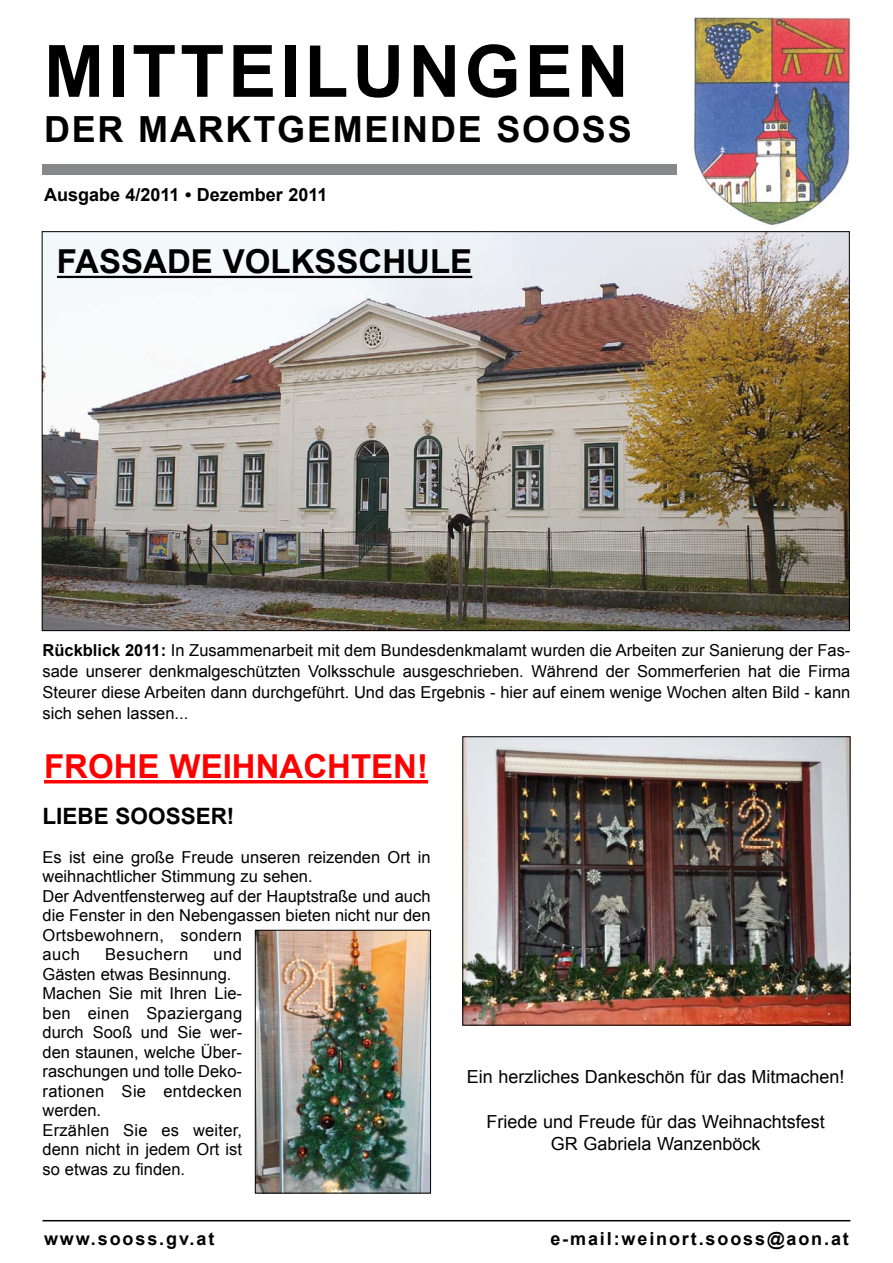
<style>
.page{position:relative;width:893px;height:1263px;background:#fff}
.page>*{position:absolute;margin:0;border:0;box-sizing:border-box;transform-origin:0 0}
.t1{font:700 72.15px "Arial";letter-spacing:.055em;color:#000}
.t2{font:700 36px "Arial";letter-spacing:.05em;color:#000}
.t3{font:700 33px "Arial";color:#000}
.t4{font:700 33px "Arial";color:#f00}
.t5{font:700 22.5px "Arial";color:#000}
.t6{font:18px/22.5px "Arial";color:#000;text-align:center}
.t7{font:700 18px "Arial";color:#000}
.t8{font:700 18px "Arial";letter-spacing:.105em;color:#000}
.t9{font:16.5px/19.5px "Arial";color:#000}
.t10{font:16.5px "Arial";letter-spacing:.035em;color:#000}
.s1{font-weight:700}
</style>
<div class="page">
<hr style="left:43px;top:1220px;width:807px;height:1px;background:#000">
<img style="left:693px;top:17px;width:159px;height:209px">
<div style="left:43px;top:164px;width:634px;height:11px;background:#87888a"></div>
<img style="left:44px;top:233px;width:804px;height:396px">
<hr style="left:57px;top:276px;width:415px;height:2px;background:#000">
<img style="left:464px;top:738px;width:384px;height:285px">
<div style="left:462px;top:736px;width:388px;height:289px;border:1px solid #000"></div>
<img style="left:257px;top:932px;width:172px;height:259px">
<div style="left:255px;top:930px;width:176px;height:263px;border:1px solid #000"></div>
<hr style="left:44px;top:780px;width:384px;height:3px;background:#f00">
<h1 class="t1" style="left:44px;top:24px;width:586px">Mitteilungen</h1>
<h2 class="t2" style="left:44px;top:105px;width:589px">der Marktgemeinde SooSS</h2>
<p class="t7" style="left:44px;top:183px;width:285px">Ausgabe 4/2011 • Dezember 2011</p>
<h3 class="t3" style="left:57px;top:240px;width:417px">Fassade Volksschule</h3>
<p class="t9" style="left:43px;top:640px;width:809px;line-height:21px;text-align:justify"><span class="s1">Rückblick 2011:</span> In Zusammenarbeit mit dem Bundesdenkmalamt wurden die Arbeiten zur Sanierung der Fas&shy;sade unserer denkmalgeschützten Volksschule ausgeschrieben. Während der Sommerferien hat die Firma Steurer diese Arbeiten dann durchgeführt. Und das Ergebnis - hier auf einem wenige Wochen alten Bild - kann sich sehen lassen...</p>
<h3 class="t4" style="left:44px;top:745px;width:386px">Frohe Weihnachten!</h3>
<h3 class="t5" style="left:43px;top:801px;width:193px">LIEBE SOOSSER!</h3>
<p class="t9" style="left:43px;top:847px;width:389px">Es ist eine große Freude unseren reizenden Ort in weihnachtlicher Stimmung zu sehen.<br>Der Adventfensterweg auf der Hauptstraße und auch die Fenster in den Nebengassen bieten nicht nur den Ortsbewohnern, sondern<br>auch</p>
<p class="t9" style="left:43px;top:945px;width:201px;text-indent:171px">und<br>Gästen etwas Besinnung.<br>Machen Sie mit Ihren Lie&shy;ben einen Spaziergang durch Sooß und Sie wer&shy;den staunen, welche Über&shy;raschungen und tolle Deko&shy;rationen Sie entdecken werden.<br>Erzählen Sie es weiter, denn nicht in jedem Ort ist so etwas zu finden.</p>
<p class="t10" style="left:105px;top:943px;width:85px">Besuchern</p>
<p class="t6" style="left:467px;top:1065px;width:379px">Ein herzliches Dankeschön für das Mitmachen!</p>
<p class="t6" style="left:486px;top:1110px;width:340px">Friede und Freude für das Weihnachtsfest<br>GR Gabriela Wanzenböck</p>
<p class="t7" style="left:44px;top:1227px;width:172px">www.sooss.gv.at</p>
<p class="t8" style="left:550px;top:1227px;width:300px">e-mail:weinort.sooss@aon.at</p>
</div>
